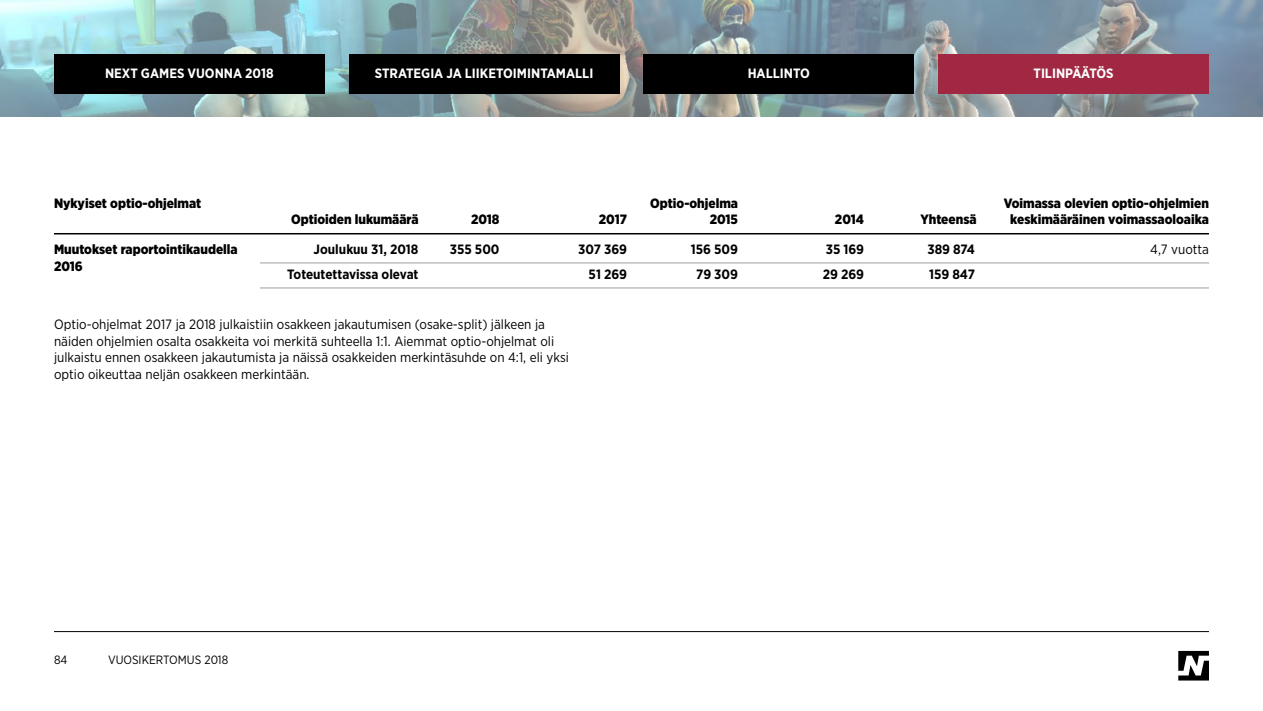
<style>
.page{position:relative;width:1263px;height:711px;background:#fff}
.page>*{position:absolute;margin:0;border:0;box-sizing:border-box;transform-origin:0 0}
.t1{font:13.5px/16.5px "Gotham Narrow";color:#000}
.t2{font:900 13.5px/16.5px "Gotham Narrow";color:#000}
.t3{font:700 13.5px "Gotham Narrow";color:#000}
.t4{font:700 13.5px "Gotham Narrow";color:#fff}
.t5{font:12px "Gotham Narrow";color:#000}
</style>
<div class="page">
<hr style="left:54px;top:631px;width:1155px;height:1px;background:#000">
<svg style="left:1178px;top:650px;width:31px;height:30px"></svg>
<img style="left:0;top:0;width:1263px;height:116px">
<hr style="left:54px;top:262px;width:1155px;height:1px;background:#9d9d9c">
<hr style="left:54px;top:287px;width:1155px;height:1px;background:#9d9d9c">
<hr style="left:54px;top:233px;width:1155px;height:1px;background:#000">
<div style="left:54px;top:243px;width:205px;height:55px;background:#fff"></div>
<div style="left:938px;top:54px;width:271px;height:39px;background:#a02842"></div>
<div style="left:54px;top:54px;width:271px;height:39px;background:#000"></div>
<div style="left:349px;top:54px;width:270px;height:39px;background:#000"></div>
<div style="left:643px;top:54px;width:271px;height:39px;background:#000"></div>
<p class="t4" style="left:105px;top:65px;width:170px">NEXT GAMES VUONNA 2018</p>
<p class="t4" style="left:375px;top:65px;width:220px">STRATEGIA JA LIIKETOIMINTAMALLI</p>
<p class="t4" style="left:748px;top:65px;width:64px">HALLINTO</p>
<p class="t4" style="left:1033px;top:65px;width:82px">TILINPÄÄTÖS</p>
<p class="t2" style="left:54px;top:195px;width:149px">Nykyiset optio-ohjelmat</p>
<p class="t2" style="left:650px;top:195px;width:89px">Optio-ohjelma</p>
<p class="t2" style="left:1004px;top:195px;width:207px">Voimassa olevien optio-ohjelmien</p>
<p class="t2" style="left:291px;top:211px;width:129px">Optioiden lukumäärä</p>
<p class="t2" style="left:471px;top:211px;width:30px">2018</p>
<p class="t2" style="left:599px;top:211px;width:30px">2017</p>
<p class="t2" style="left:710px;top:211px;width:30px">2015</p>
<p class="t2" style="left:835px;top:211px;width:31px">2014</p>
<p class="t2" style="left:920px;top:211px;width:58px">Yhteensä</p>
<p class="t2" style="left:1010px;top:211px;width:200px">keskimääräinen voimassaoloaika</p>
<p class="t2" style="left:54px;top:241px;width:185px">Muutokset raportointikaudella<br>2016</p>
<p class="t3" style="left:314px;top:241px;width:106px">Joulukuu 31, 2018</p>
<p class="t3" style="left:450px;top:241px;width:51px">355 500</p>
<p class="t3" style="left:578px;top:241px;width:50px">307 369</p>
<p class="t3" style="left:691px;top:241px;width:49px">156 509</p>
<p class="t3" style="left:826px;top:241px;width:40px">35 169</p>
<p class="t3" style="left:927px;top:241px;width:49px">389 874</p>
<p class="t1" style="left:1150px;top:241px;width:60px">4,7 vuotta</p>
<p class="t3" style="left:287px;top:266px;width:133px">Toteutettavissa olevat</p>
<p class="t3" style="left:589px;top:266px;width:40px">51 269</p>
<p class="t3" style="left:696px;top:266px;width:43px">79 309</p>
<p class="t3" style="left:823px;top:266px;width:43px">29 269</p>
<p class="t3" style="left:929px;top:266px;width:47px">159 847</p>
<p class="t1" style="left:54px;top:316px;width:516px">Optio-ohjelmat 2017 ja 2018 julkaistiin osakkeen jakautumisen (osake-split) jälkeen ja näiden ohjelmien osalta osakkeita voi merkitä suhteella 1:1. Aiemmat optio-ohjelmat oli julkaistu ennen osakkeen jakautumista ja näissä osakkeiden merkintäsuhde on 4:1, eli yksi optio oikeuttaa neljän osakkeen merkintään.</p>
<p class="t5" style="left:54px;top:652px;width:15px">84</p>
<p class="t5" style="left:108px;top:652px;width:122px">VUOSIKERTOMUS 2018</p>
</div>
